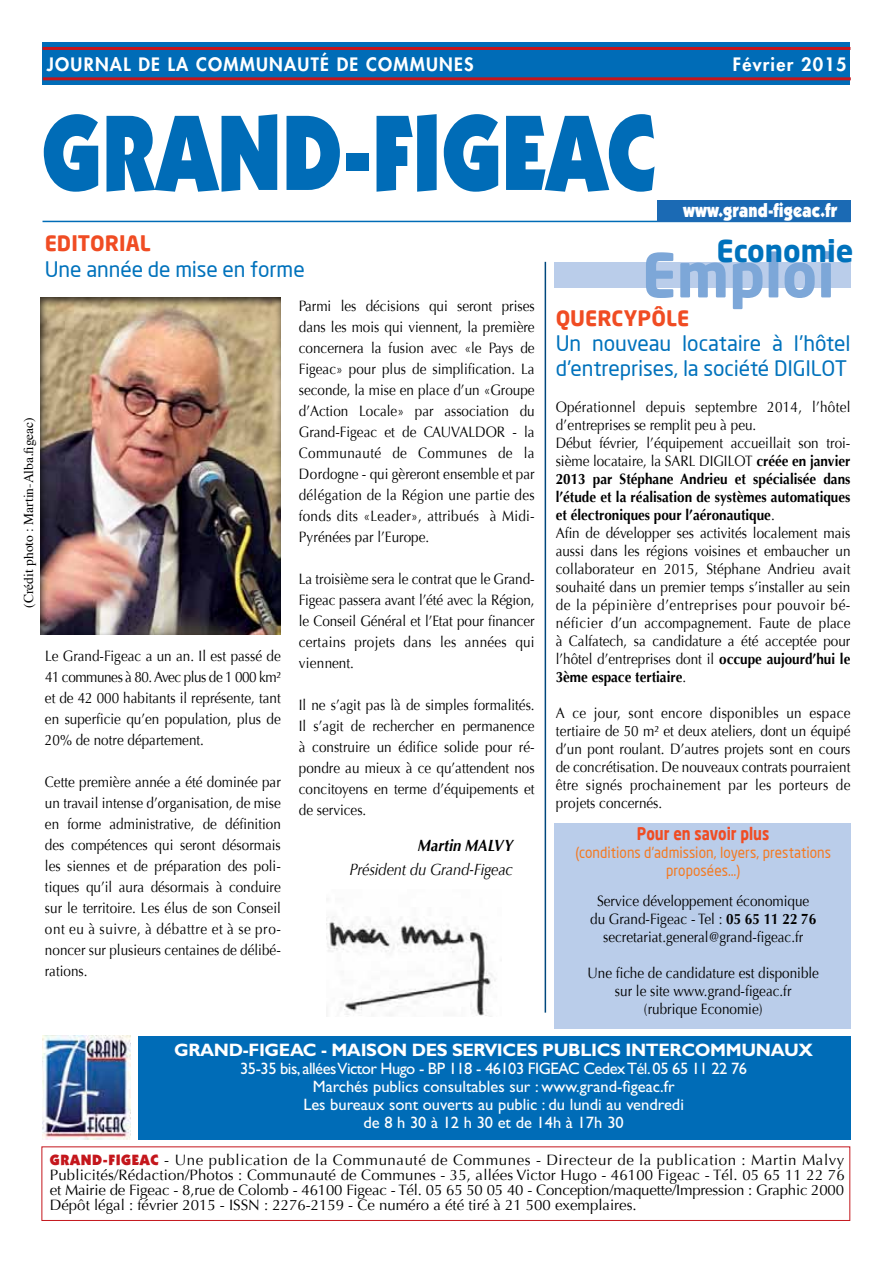
<style>
.page{position:relative;width:893px;height:1263px;background:#fff}
.page>*{position:absolute;margin:0;border:0;box-sizing:border-box;transform-origin:0 0}
.t1{font:900 108px "Itc Kabel";letter-spacing:.11em;color:#006cb7;scale:.83 1}
.t2{font:700 60px "Neo Sans Pro";color:#7da7d8}
.t3{font:700 30px "Neo Sans Pro";color:#0072bc}
.t4{font:21px/25.3px "Neo Sans Pro";letter-spacing:-.005em;color:#0072bc}
.t5{font:700 21px "Neo Sans Pro";color:#f04c23}
.t6{font:900 19.35px "Itc Kabel";letter-spacing:.01em;color:#fff;scale:.85 1}
.t7{font:700 18px "Gill Sans";letter-spacing:-.02em;color:#fff}
.t8{font:800 18px "Futura";letter-spacing:.07em;color:#fff}
.t9{font:700 17.25px "Neo Sans Pro";color:#f04c23;scale:.84 1}
.t10{font:16.5px/18px "Gill Sans";color:#fff;text-align:center}
.t11{font:italic 16.5px "Optima";letter-spacing:-.015em;color:#000;scale:.9 1}
.t12{font:italic 700 16.5px "Optima";letter-spacing:-.005em;color:#000;scale:.9 1}
.t13{font:15px/21px "Optima";color:#000;text-align:justify;scale:.9 1}
.t14{font:15px/15px "Optima";color:#000;text-align:justify}
.t15{font:15px/18px "Neo Sans Pro";letter-spacing:.005em;color:#f47920;text-align:center;scale:.9 1}
.t16{font:900 15px "Itc Kabel";color:#c4161c}
.t17{font:13.5px "Times";color:#000}
.s1{font-weight:700}
</style>
<div class="page">
<hr style="left:43px;top:221px;width:807px;height:1px;background:#006cb7">
<div style="left:657px;top:201px;width:193px;height:21px;background:#1b6ab4"></div>
<div style="left:43px;top:43px;width:807px;height:42px;background:#006cb7"></div>
<hr style="left:43px;top:47px;width:807px;height:3px;background:#c4161c">
<hr style="left:43px;top:77px;width:808px;height:3px;background:#c4161c">
<div style="left:138px;top:1036px;width:712px;height:104px;background:#006cb7"></div>
<img style="left:43px;top:1036px;width:88px;height:104px">
<div style="left:42px;top:1146px;width:808px;height:75px;background:#fff;border:1px solid #c4161c"></div>
<div style="left:40px;top:294px;width:243px;height:341px;background:#000;opacity:.75"></div>
<img style="left:326px;top:916px;width:170px;height:100px">
<div style="left:554px;top:262px;width:296px;height:26px;background:#bacdea"></div>
<div style="left:554px;top:823px;width:296px;height:206px;background:#bacdea"></div>
<hr style="left:545px;top:262px;width:1px;height:751px;background:#00487d">
<p class="t8" style="left:47px;top:52px;width:428px">JOURNAL DE LA COMMUNAUTÉ DE COMMUNES</p>
<p class="t8" style="left:733px;top:53px;width:115px">FÉVRIER 2015</p>
<h1 class="t1" style="left:42px;top:86px;width:743px">grand-figeac</h1>
<p class="t6" style="left:683px;top:198px;width:183px">www.grand-figeac.fr</p>
<p class="t17" style="left:16px;top:608px;width:192px;rotate:-90deg">(Crédit photo : Martin-Alba.figeac)</p>
<h3 class="t5" style="left:45px;top:230px;width:105px">EDITORIAL</h3>
<h3 class="t4" style="left:45px;top:256px;width:261px">Une année de mise en forme</h3>
<p class="t13" style="left:45px;top:646px;width:264px">Le Grand-Figeac a un an. Il est passé de 41 communes à 80. Avec plus de 1 000 km² et de 42 000 habitants il représente, tant en superficie qu’en population, plus de 20% de notre département.</p>
<p class="t13" style="left:45px;top:772px;width:264px">Cette première année a été dominée par un travail intense d’organisation, de mise en forme administrative, de définition des compétences qui seront désormais les siennes et de préparation des poli&shy;tiques qu’il aura désormais à conduire sur le territoire. Les élus de son Conseil ont eu à suivre, à débattre et à se pro&shy;noncer sur plusieurs centaines de délibé&shy;rations.</p>
<p class="t13" style="left:299px;top:295px;width:264px">Parmi les décisions qui seront prises dans les mois qui viennent, la première concernera la fusion avec «le Pays de Figeac» pour plus de simplification. La seconde, la mise en place d’un «Groupe d’Action Locale» par association du Grand-Figeac et de CAUVALDOR - la Communauté de Communes de la Dordogne - qui gèreront ensemble et par délégation de la Région une partie des fonds dits «Leader», attribués à Midi-Pyrénées par l’Europe.</p>
<p class="t13" style="left:299px;top:568px;width:264px">La troisième sera le contrat que le Grand-Figeac passera avant l’été avec la Région, le Conseil Général et l’Etat pour financer certains projets dans les années qui viennent.</p>
<p class="t13" style="left:299px;top:694px;width:264px">Il ne s’agit pas là de simples formalités.<br>Il s’agit de rechercher en permanence à construire un édifice solide pour ré&shy;pondre au mieux à ce qu’attendent nos concitoyens en terme d’équipements et de services.</p>
<p class="t12" style="left:418px;top:835px;width:107px">Martin MALVY</p>
<p class="t11" style="left:350px;top:859px;width:183px">Président du Grand-Figeac</p>
<h3 class="t3" style="left:716px;top:231px;width:138px">Economie</h3>
<h2 class="t2" style="left:642px;top:237px;width:194px">Emploi</h2>
<h3 class="t5" style="left:556px;top:304px;width:135px">Quercypôle</h3>
<h3 class="t4" style="left:556px;top:330px;width:296px">Un nouveau locataire à l’hôtel d’entreprises, la société DIGILOT</h3>
<p class="t13" style="left:556px;top:398px;width:329px;line-height:18px;text-align:left">Opérationnel depuis septembre 2014, l’hôtel d’entreprises se remplit peu à peu.<br>Début février, l’équipement accueillait son troi&shy;sième locataire, la SARL DIGILOT <span class="s1">créée en janvier 2013 par Stéphane Andrieu et spécialisée dans l’étude et la réalisation de systèmes automatiques et électroniques pour l’aéronautique</span>.<br>Afin de développer ses activités localement mais aussi dans les régions voisines et embaucher un collaborateur en 2015, Stéphane Andrieu avait souhaité dans un premier temps s’installer au sein de la pépinière d’entreprises pour pouvoir bé&shy;néficier d’un accompagnement. Faute de place à Calfatech, sa candidature a été acceptée pour l’hôtel d’entreprises dont il <span class="s1">occupe aujourd’hui le 3ème espace tertiaire</span>.</p>
<p class="t13" style="left:556px;top:704px;width:329px;line-height:18px">A ce jour, sont encore disponibles un espace tertiaire de 50 m² et deux ateliers, dont un équipé d’un pont roulant. D’autres projets sont en cours de concrétisation. De nouveaux contrats pourraient être signés prochainement par les porteurs de projets concernés.</p>
<p class="t9" style="left:637px;top:822px;width:159px">Pour en savoir plus</p>
<p class="t15" style="left:575px;top:843px;width:286px">(conditions d’admission, loyers, prestations proposées…)</p>
<p class="t13" style="left:590px;top:892px;width:253px;line-height:18px;text-align:center">Service développement économique du Grand-Figeac - Tel : <span class="s1">05 65 11 22 76 </span>secretariat.general@grand-figeac.fr</p>
<p class="t13" style="left:587px;top:964px;width:259px;line-height:18px;text-align:center">Une fiche de candidature est disponible sur le site www.grand-figeac.fr (rubrique Economie)</p>
<p class="t7" style="left:174px;top:1040px;width:640px">GRAND-FIGEAC - MAISON DES SERVICES PUBLICS INTERCOMMUNAUX</p>
<p class="t10" style="left:240px;top:1060px;width:508px">35-35 bis, allées Victor Hugo - BP 118 - 46103 FIGEAC Cedex Tél. 05 65 11 22 76<br>Marchés publics consultables sur : www.grand-figeac.fr<br>Les bureaux sont ouverts au public : du lundi au vendredi<br>de 8 h 30 à 12 h 30 et de 14h à 17h 30</p>
<p class="t14" style="left:50px;top:1152px;width:796px;text-indent:114px">- Une publication de la Communauté de Communes - Directeur de la publication : Martin Malvy Publicités/Rédaction/Photos : Communauté de Communes - 35, allées Victor Hugo - 46100 Figeac - Tél. 05 65 11 22 76 et Mairie de Figeac - 8,rue de Colomb - 46100 Figeac - Tél. 05 65 50 05 40 - Conception/maquette/Impression : Graphic 2000<br>Dépôt légal : février 2015 - ISSN : 2276-2159 - Ce numéro a été tiré à 21 500 exemplaires.</p>
<p class="t16" style="left:50px;top:1150px;width:12px">GRAND</p>
<p class="t16" style="left:103px;top:1150px;width:15px">-FIGEAC</p>
</div>
